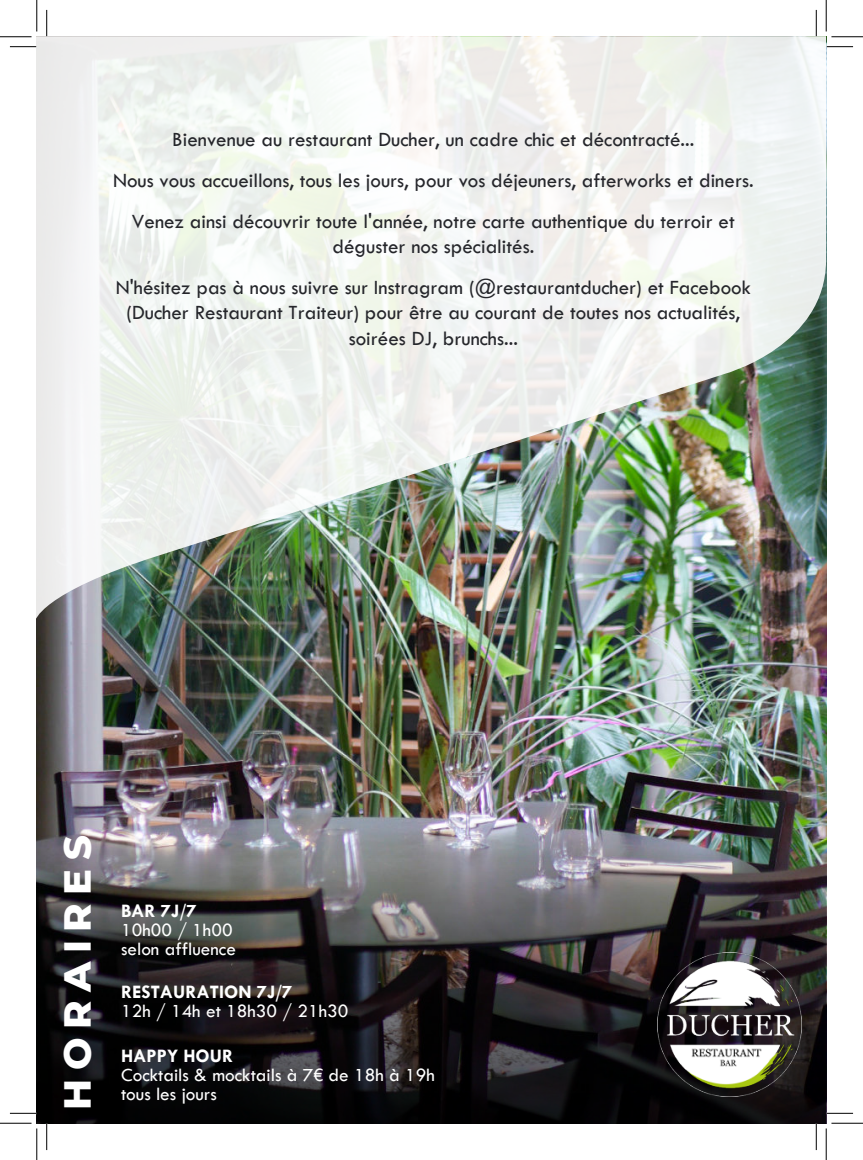
<style>
.page{position:relative;width:863px;height:1160px;background:#fff}
.page>*{position:absolute;margin:0;border:0;box-sizing:border-box;transform-origin:0 0}
.t1{font:800 38.5px "Montserrat";letter-spacing:.22em;color:#fff}
.t2{font:21px/40.9px "Tw Cen";color:#25262b;text-align:center}
.t3{font:19.25px/19.2px "Tw Cen";color:#fff}
.t4{font:700 19.25px "Tw Cen";color:#fff}
</style>
<div class="page">
<img style="left:37px;top:643px;width:788px;height:206px">
<img style="left:37px;top:849px;width:788px;height:274px">
<img style="left:37px;top:37px;width:789px;height:606px">
<img style="left:657px;top:953px;width:144px;height:143px">
<svg style="left:10px;top:46px;width:26px;height:1px"></svg>
<svg style="left:826px;top:46px;width:26px;height:1px"></svg>
<svg style="left:10px;top:1113px;width:26px;height:1px"></svg>
<svg style="left:826px;top:1113px;width:26px;height:1px"></svg>
<svg style="left:46px;top:10px;width:1px;height:26px"></svg>
<svg style="left:46px;top:1124px;width:1px;height:26px"></svg>
<svg style="left:815px;top:10px;width:1px;height:26px"></svg>
<svg style="left:815px;top:1124px;width:1px;height:26px"></svg>
<hr style="left:0;top:36px;width:32px;height:1px;background:#000">
<hr style="left:831px;top:36px;width:31px;height:1px;background:#000">
<hr style="left:0;top:1123px;width:32px;height:1px;background:#000">
<hr style="left:831px;top:1123px;width:31px;height:1px;background:#000">
<hr style="left:36px;top:0;width:1px;height:31px;background:#000">
<hr style="left:36px;top:1128px;width:1px;height:32px;background:#000">
<hr style="left:825px;top:0;width:1px;height:31px;background:#000">
<hr style="left:825px;top:1128px;width:1px;height:32px;background:#000">
<p class="t2" style="left:113px;top:119px;width:641px">Bienvenue au restaurant Ducher, un cadre chic et décontracté...<br>Nous vous accueillons, tous les jours, pour vos déjeuners, afterworks et diners.<br>Venez ainsi découvrir toute l'année, notre carte authentique du terroir et</p>
<p class="t2" style="left:116px;top:226px;width:636px">déguster nos spécialités.<br>N'hésitez pas à nous suivre sur Instragram (@restaurantducher) et Facebook</p>
<p class="t2" style="left:126px;top:300px;width:615px;line-height:25.2px">(Ducher Restaurant Traiteur) pour être au courant de toutes nos actualités, soirées DJ, brunchs...</p>
<h1 class="t1" style="left:55px;top:1109px;width:275px;rotate:-90deg">HORAIRES</h1>
<p class="t4" style="left:121px;top:899px;width:77px">BAR 7J/7</p>
<p class="t3" style="left:121px;top:920px;width:116px">10h00 / 1h00 selon affluence</p>
<p class="t4" style="left:121px;top:980px;width:173px">RESTAURATION 7J/7</p>
<p class="t3" style="left:121px;top:1002px;width:229px">12h / 14h et 18h30 / 21h30</p>
<p class="t4" style="left:121px;top:1044px;width:114px">HAPPY HOUR</p>
<p class="t3" style="left:121px;top:1065px;width:315px">Cocktails &amp; mocktails à 7€ de 18h à 19h tous les jours</p>
</div>
